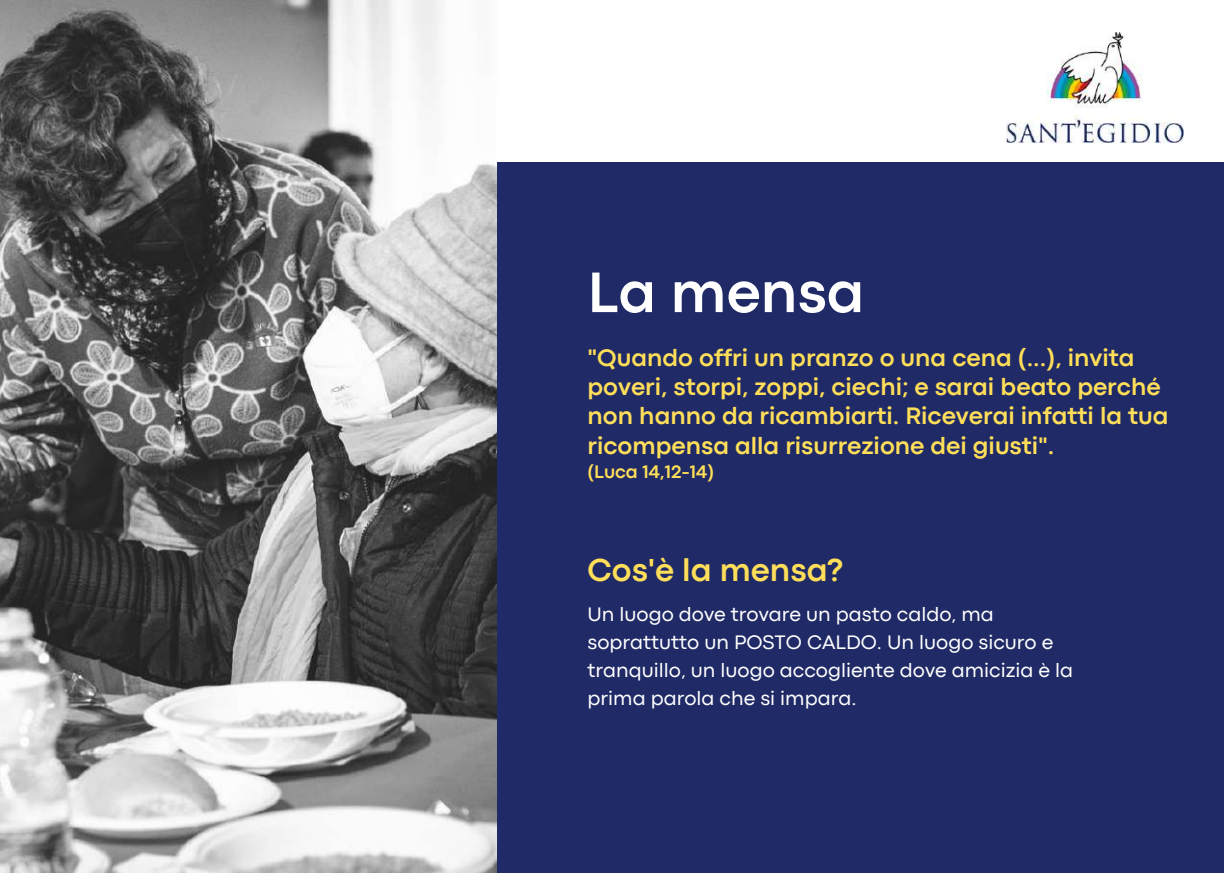
<style>
.page{position:relative;width:1224px;height:873px;background:#1f2a66}
.page>*{position:absolute;margin:0;border:0;box-sizing:border-box;transform-origin:0 0}
.t1{font:700 59.6px "Codec Pro";color:#fff}
.t2{font:700 33.2px "Codec Pro";color:#ffde59}
.t3{font:700 24.8px/29.4px "Codec Pro";color:#ffde59}
.t4{font:20.4px/28px "Codec Pro";color:#fff}
.t5{font:700 19px "Codec Pro";color:#ffde59}
</style>
<div class="page">
<div style="left:497px;top:0;width:727px;height:162px;background:#fff"></div>
<img style="left:1006px;top:33px;width:177px;height:109px">
<img style="left:0;top:0;width:497px;height:873px">
<h1 class="t1" style="left:588px;top:271px;width:278px">La mensa</h1>
<p class="t3" style="left:588px;top:345px;width:582px">"Quando offri un pranzo o una cena (...), invita poveri, storpi, zoppi, ciechi; e sarai beato perché non hanno da ricambiarti. Riceverai infatti la tua ricompensa alla risurrezione dei giusti".</p>
<p class="t5" style="left:588px;top:465px;width:128px">(Luca 14,12-14)</p>
<h2 class="t2" style="left:588px;top:558px;width:257px">Cos'è la mensa?</h2>
<p class="t4" style="left:588px;top:602px;width:487px">Un luogo dove trovare un pasto caldo, ma soprattutto un POSTO CALDO. Un luogo sicuro e tranquillo, un luogo accogliente dove amicizia è la prima parola che si impara.</p>
</div>
